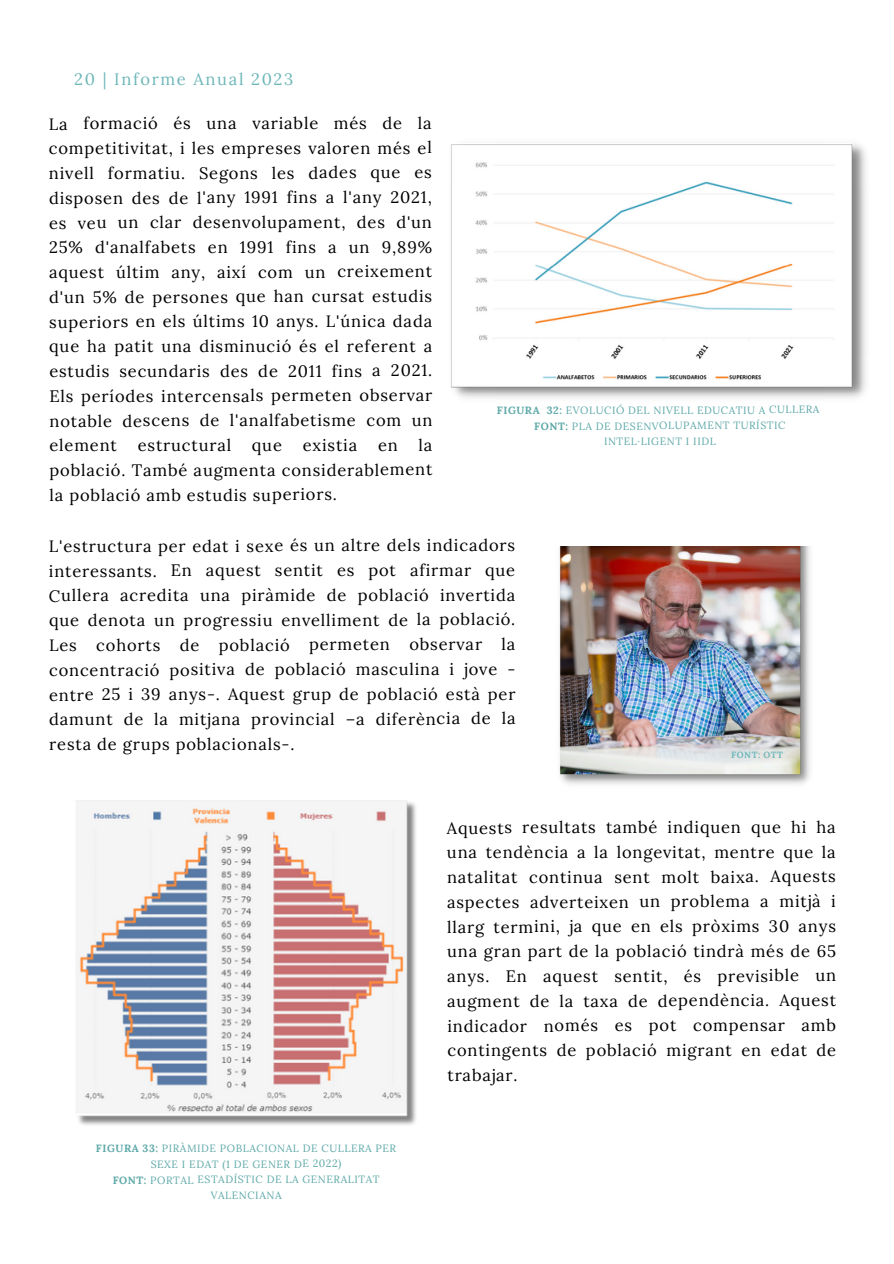
<style>
.page{position:relative;width:894px;height:1264px;background:#fff}
.page>*{position:absolute;margin:0;border:0;box-sizing:border-box;transform-origin:0 0}
.t1{font:16.5px/24.8px "Lora";letter-spacing:.045em;color:#000;text-align:justify}
.t2{font:16.5px "Lora";letter-spacing:.095em;color:#6fb7b8}
.t3{font:10.5px/15.8px "Lora";letter-spacing:.045em;color:#5ea8a8;text-align:center}
.t4{font:700 9px "Lora";letter-spacing:.05em;color:#6fb7b8}
.s1{font-weight:700}
</style>
<div class="page">
<img style="left:559px;top:546px;width:251px;height:239px">
<img style="left:76px;top:800px;width:340px;height:325px">
<img style="left:451px;top:144px;width:415px;height:254px">
<h1 class="t2" style="left:74px;top:68px;width:220px">20 | Informe Anual 2023</h1>
<p class="t1" style="left:49px;top:111px;width:385px">La formació és una variable més de la competitivitat, i les empreses valoren més el nivell formatiu. Segons les dades que es disposen des de l'any 1991 fins a l'any 2021, es veu un clar desenvolupament, des d'un 25% d'analfabets en 1991 fins a un 9,89% aquest últim any, així com un creixement d'un 5% de persones que han cursat estudis superiors en els últims 10 anys. L'única dada que ha patit una disminució és el referent a estudis secundaris des de 2011 fins a 2021.<br>Els períodes intercensals permeten observar notable descens de l'analfabetisme com un element</p>
<p class="t1" style="left:50px;top:432px;width:384px;text-indent:369px">la població. També augmenta considerablement la població amb estudis superiors.</p>
<p class="t1" style="left:138px;top:433px;width:95px">estructural</p>
<p class="t1" style="left:252px;top:432px;width:31px">que</p>
<p class="t1" style="left:303px;top:432px;width:56px">existia</p>
<p class="t1" style="left:378px;top:432px;width:21px">en</p>
<h2 class="t3" style="left:496px;top:402px;width:324px"><span class="s1">FIGURA 32:</span> EVOLUCIÓ DEL NIVELL EDUCATIU A CULLERA<br><span class="s1">FONT:</span> PLA DE DESENVOLUPAMENT TURÍSTIC<br>INTEL·LIGENT I IIDL</h2>
<h1 class="t1" style="left:49px;top:533px;width:468px">L'estructura per edat i sexe és un altre dels indicadors interessants. En aquest sentit es pot afirmar que Cullera acredita una piràmide de població invertida que denota un progressiu envelliment de la població.<br>Les cohorts de població permeten observar la concentració positiva de població masculina i jove - entre 25 i 39 anys-. Aquest grup de població està per damunt de la mitjana provincial –a diferència de la resta de grups poblacionals-.</h1>
<h2 class="t4" style="left:731px;top:749px;width:53px">FONT: OTT</h2>
<p class="t3" style="left:96px;top:1140px;width:301px"><span class="s1">FIGURA 33:</span> PIRÀMIDE POBLACIONAL DE CULLERA PER<br>SEXE I EDAT (1 DE GENER DE 2022)<br><span class="s1">FONT:</span> PORTAL ESTADÍSTIC DE LA GENERALITAT<br>VALENCIANA</p>
<p class="t1" style="left:447px;top:814px;width:391px">Aquests resultats també indiquen que hi ha una tendència a la longevitat, mentre que la natalitat continua sent molt baixa. Aquests aspectes adverteixen un problema a mitjà i llarg termini, ja que en els pròxims 30 anys una gran part de la població tindrà més de 65 anys. En aquest sentit, és previsible un augment de la taxa de dependència. Aquest indicador només es pot compensar amb contingents de població migrant en edat de trabajar.</p>
</div>
